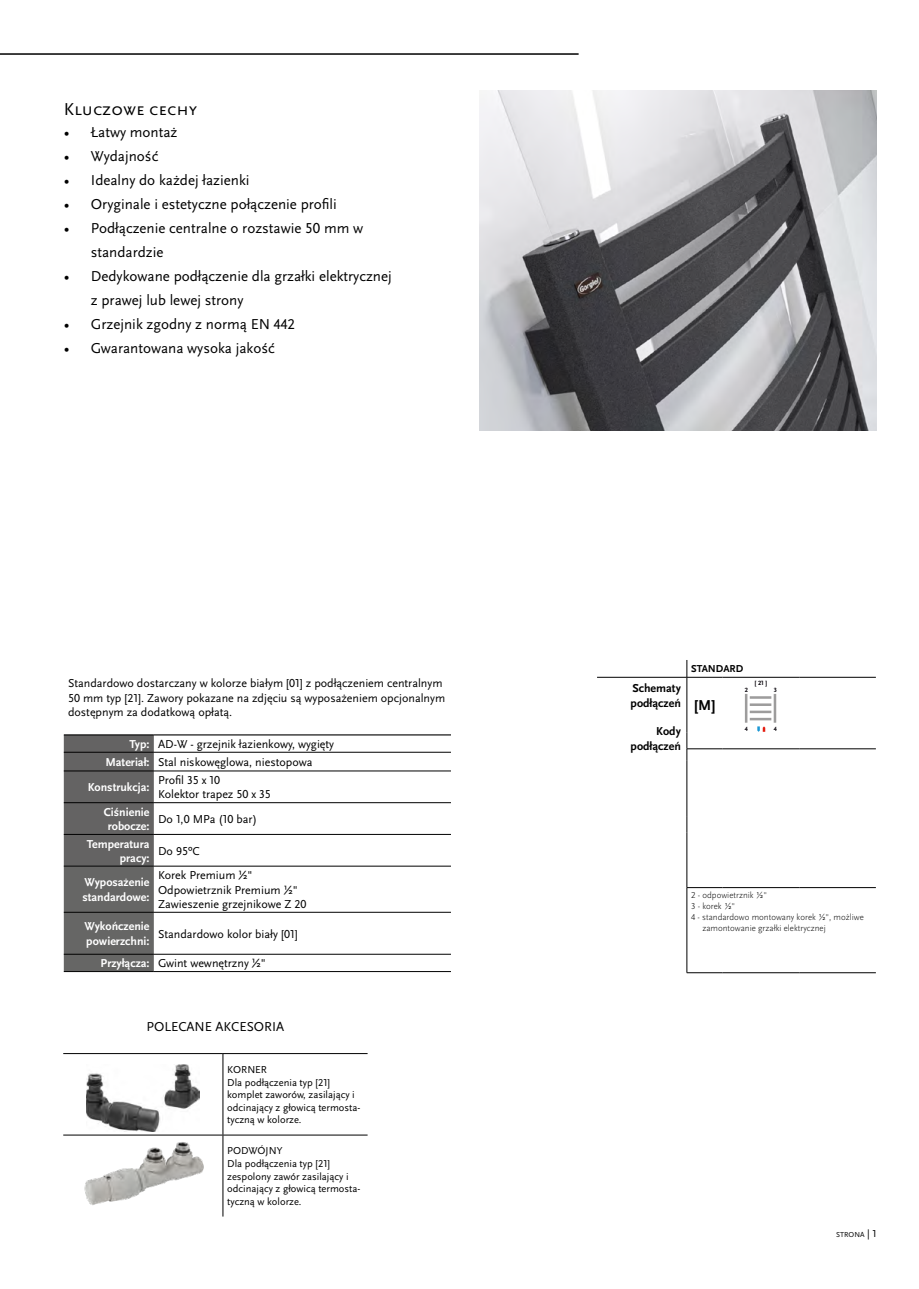
<style>
.page{position:relative;width:919px;height:1289px;background:#fff}
.page>*{position:absolute;margin:0;border:0;box-sizing:border-box;transform-origin:0 0}
.t1{font:18px "Scala Sans Pro";color:#000}
.t2{font:15px/24px "Scala Sans Pro";color:#000}
.t3{font:700 15px "Scala Sans Pro";color:#000}
.t4{font:13.5px "Scala Sans Pro";color:#000}
.t5{font:12px/14.4px "Scala Sans Pro";color:#000}
.t6{font:700 12px/14.4px "Scala Sans Pro";color:#fff}
.t7{font:700 12px/14.4px "Scala Sans Pro";color:#000}
.t8{font:10.5px/12.6px "Scala Sans Pro";color:#000}
.t9{font:700 10.5px "Scala Sans Pro";color:#000}
.t10{font:300 9px "Scala Sans Pro";color:#000}
.t11{font:7.5px "Scala Sans Pro";color:#000}
.t12{font:700 6.45px "Scala Sans Pro";color:#050008}
.s1{font-family:"Minion Pro"}
.s2{font-weight:700;color:#fff}
.s3{font-size:10.5px}
</style>
<div class="page">
<img style="left:479px;top:90px;width:397px;height:340px">
<div style="left:64px;top:735px;width:90px;height:236px;background:#646363"></div>
<hr style="left:64px;top:734px;width:90px;height:1px;background:#000">
<hr style="left:154px;top:734px;width:297px;height:1px;background:#000">
<hr style="left:64px;top:752px;width:90px;height:1px;background:#000">
<hr style="left:154px;top:752px;width:297px;height:1px;background:#000">
<hr style="left:64px;top:770px;width:90px;height:1px;background:#000">
<hr style="left:154px;top:770px;width:297px;height:1px;background:#000">
<hr style="left:64px;top:802px;width:90px;height:1px;background:#000">
<hr style="left:154px;top:802px;width:297px;height:1px;background:#000">
<hr style="left:64px;top:834px;width:90px;height:1px;background:#000">
<hr style="left:154px;top:834px;width:297px;height:1px;background:#000">
<hr style="left:64px;top:865px;width:90px;height:1px;background:#000">
<hr style="left:154px;top:865px;width:297px;height:1px;background:#000">
<hr style="left:64px;top:912px;width:90px;height:1px;background:#000">
<hr style="left:154px;top:912px;width:297px;height:1px;background:#000">
<hr style="left:64px;top:954px;width:90px;height:1px;background:#000">
<hr style="left:154px;top:954px;width:297px;height:1px;background:#000">
<hr style="left:64px;top:971px;width:90px;height:1px;background:#000">
<hr style="left:154px;top:971px;width:297px;height:1px;background:#000">
<svg style="left:686px;top:660px;width:1px;height:17px"></svg>
<hr style="left:597px;top:677px;width:89px;height:1px;background:#000">
<hr style="left:686px;top:677px;width:36px;height:1px;background:#000">
<hr style="left:686px;top:677px;width:1px;height:55px;background:#000">
<hr style="left:722px;top:677px;width:77px;height:1px;background:#000">
<hr style="left:799px;top:677px;width:76px;height:1px;background:#000">
<hr style="left:686px;top:748px;width:36px;height:1px;background:#000">
<svg style="left:686px;top:732px;width:1px;height:28px"></svg>
<hr style="left:722px;top:748px;width:77px;height:1px;background:#000">
<hr style="left:799px;top:748px;width:76px;height:1px;background:#000">
<hr style="left:686px;top:760px;width:1px;height:56px;background:#000">
<svg style="left:686px;top:816px;width:1px;height:16px"></svg>
<hr style="left:686px;top:832px;width:1px;height:55px;background:#000">
<hr style="left:686px;top:887px;width:36px;height:1px;background:#000">
<hr style="left:686px;top:887px;width:1px;height:85px;background:#000">
<hr style="left:722px;top:887px;width:77px;height:1px;background:#000">
<hr style="left:799px;top:887px;width:76px;height:1px;background:#000">
<hr style="left:686px;top:972px;width:36px;height:1px;background:#000">
<hr style="left:722px;top:972px;width:77px;height:1px;background:#000">
<hr style="left:799px;top:972px;width:76px;height:1px;background:#000">
<svg style="left:757px;top:726px;width:8px;height:5px"></svg>
<hr style="left:744px;top:694px;width:3px;height:28px;background:#9d9c9c">
<hr style="left:773px;top:694px;width:3px;height:28px;background:#9d9c9c">
<hr style="left:749px;top:696px;width:22px;height:2px;background:#9d9c9c">
<hr style="left:749px;top:703px;width:22px;height:3px;background:#9d9c9c">
<hr style="left:749px;top:710px;width:22px;height:3px;background:#9d9c9c">
<hr style="left:749px;top:717px;width:22px;height:3px;background:#9d9c9c">
<hr style="left:222px;top:1053px;width:1px;height:81px;background:#000">
<hr style="left:222px;top:1135px;width:1px;height:81px;background:#000">
<hr style="left:63px;top:1053px;width:160px;height:1px;background:#000">
<hr style="left:223px;top:1053px;width:144px;height:1px;background:#000">
<hr style="left:63px;top:1134px;width:160px;height:1px;background:#000">
<hr style="left:223px;top:1134px;width:144px;height:1px;background:#000">
<img style="left:87px;top:1064px;width:112px;height:67px">
<img style="left:84px;top:1142px;width:120px;height:63px">
<hr style="left:0;top:53px;width:578px;height:2px;background:#000">
<h1 class="t1" style="left:64px;top:98px;width:135px">Kluczowe cechy</h1>
<p class="t2" style="left:64px;top:120px;width:115px"><span class="s1">•</span> Łatwy montaż</p>
<p class="t2" style="left:64px;top:144px;width:96px"><span class="s1">•</span> Wydajność</p>
<p class="t2" style="left:64px;top:168px;width:187px"><span class="s1">•</span> Idealny do każdej łazienki</p>
<p class="t2" style="left:64px;top:192px;width:274px"><span class="s1">•</span> Oryginale i estetyczne połączenie profili</p>
<p class="t2" style="left:91px;top:216px;width:274px;text-indent:-27px"><span class="s1">•</span> Podłączenie centralne o rozstawie 50 mm w standardzie</p>
<p class="t2" style="left:91px;top:264px;width:302px;text-indent:-27px"><span class="s1">•</span> Dedykowane podłączenie dla grzałki elektrycznej z prawej lub lewej strony</p>
<p class="t2" style="left:64px;top:312px;width:232px"><span class="s1">•</span> Grzejnik zgodny z normą EN 442</p>
<p class="t2" style="left:64px;top:336px;width:212px"><span class="s1">•</span> Gwarantowana wysoka jakość</p>
<p class="t5" style="left:68px;top:676px;width:378px">Standardowo dostarczany w kolorze białym [01] z podłączeniem centralnym<br>50 mm typ [21]. Zawory pokazane na zdjęciu są wyposażeniem opcjonalnym dostępnym za dodatkową opłatą.</p>
<p class="t5" style="left:105px;top:735px;width:230px;line-height:18px;text-indent:24px"><span class="s2">Typ:</span> AD-W - grzejnik łazienkowy, wygięty<br><span class="s2">Materiał:</span> Stal niskowęglowa, niestopowa</p>
<p class="t6" style="left:88px;top:780px;width:63px">Konstrukcja:</p>
<p class="t5" style="left:158px;top:773px;width:114px">Profil 35 x 10<br>Kolektor trapez 50 x 35</p>
<p class="t6" style="left:104px;top:804px;width:47px;text-align:center">Ciśnienie robocze:</p>
<p class="t5" style="left:158px;top:811px;width:100px">Do 1,0 MPa (10 bar)</p>
<p class="t6" style="left:87px;top:836px;width:64px;text-align:right">Temperatura pracy:</p>
<p class="t5" style="left:158px;top:843px;width:43px">Do 95ºC</p>
<p class="t6" style="left:82px;top:875px;width:69px">Wyposażenie standardowe:</p>
<p class="t5" style="left:158px;top:868px;width:150px">Korek Premium 1/2"<br>Odpowietrznik Premium 1/2"<br>Zawieszenie grzejnikowe Z 20</p>
<p class="t6" style="left:84px;top:919px;width:67px">Wykończenie powierzchni:</p>
<p class="t5" style="left:158px;top:926px;width:141px">Standardowo kolor biały [01]</p>
<p class="t5" style="left:101px;top:956px;width:167px"><span class="s2">Przyłącza:</span> Gwint wewnętrzny 1/2"</p>
<p class="t4" style="left:147px;top:1018px;width:139px">POLECANE AKCESORIA</p>
<p class="t8" style="left:227px;top:1063px;width:135px">KORNER<br>Dla podłączenia typ [21] komplet zaworów, zasilający i odcinający z głowicą termosta&shy;tyczną w kolorze.</p>
<p class="t8" style="left:227px;top:1144px;width:135px">PODWÓJNY<br>Dla podłączenia typ [21] zespolony zawór zasilający i odcinający z głowicą termosta&shy;tyczną w kolorze.</p>
<p class="t7" style="left:630px;top:681px;width:52px">Schematy podłączeń</p>
<p class="t7" style="left:630px;top:724px;width:52px;text-align:right">Kody podłączeń</p>
<p class="t9" style="left:691px;top:663px;width:54px">STANDARD</p>
<p class="t3" style="left:694px;top:696px;width:22px">[M]</p>
<p class="t12" style="left:754px;top:679px;width:14px">[ 21 ]</p>
<p class="t12" style="left:773px;top:686px;width:5px">3</p>
<p class="t12" style="left:744px;top:686px;width:5px">2</p>
<p class="t12" style="left:744px;top:725px;width:5px">4</p>
<p class="t12" style="left:773px;top:725px;width:5px">4</p>
<p class="t10" style="left:691px;top:890px;width:77px">2 - odpowietrznik 1/2"</p>
<p class="t10" style="left:691px;top:901px;width:45px">3 - korek 1/2"</p>
<p class="t10" style="left:691px;top:912px;width:174px">4 - standardowo montowany korek 1/2", możliwe</p>
<p class="t10" style="left:702px;top:922px;width:125px">zamontowanie grzałki elektrycznej</p>
<p class="t11" style="left:836px;top:1230px;width:42px">STRONA <span class="s3">| 1</span></p>
</div>
